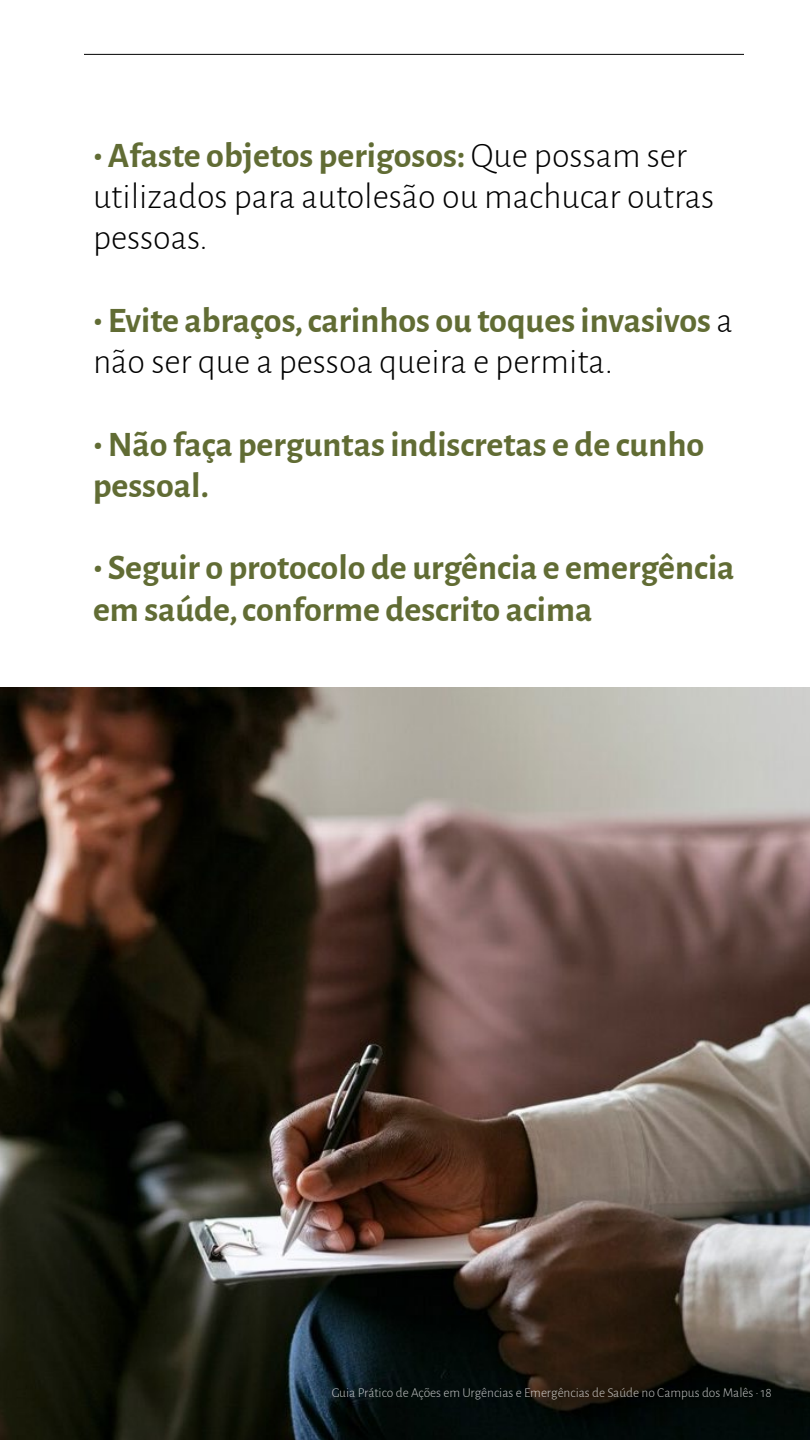
<style>
.page{position:relative;width:810px;height:1440px;background:#fff}
.page>*{position:absolute;margin:0;border:0;box-sizing:border-box;transform-origin:0 0}
.t1{font:700 36px/41.2px "Alegreya Sans";color:#616c34}
.t2{font:300 36px/41.2px "Alegreya Sans";color:#000}
.t3{font:300 13.5px "Alegreya Sans";color:#fff}
.s1{font-weight:700;color:#616c34}
.s2{font-weight:300;color:#000}
</style>
<div class="page">
<hr style="left:84px;top:54px;width:660px;height:1px;background:#000">
<img style="left:0;top:687px;width:810px;height:753px">
<p class="t2" style="left:93px;top:134px;width:623px"><span class="s1">• Afaste objetos perigosos:</span> Que possam ser utilizados para autolesão ou machucar outras pessoas.</p>
<p class="t1" style="left:93px;top:297px;width:641px">• Evite abraços, carinhos ou toques invasivos <span class="s2">a não ser que a pessoa queira e permita.</span></p>
<p class="t1" style="left:93px;top:421px;width:613px">• Não faça perguntas indiscretas e de cunho pessoal.</p>
<p class="t1" style="left:93px;top:545px;width:643px">• Seguir o protocolo de urgência e emergência em saúde, conforme descrito acima</p>
<p class="t3" style="left:332px;top:1384px;width:442px">Guia Prático de Ações em Urgências e Emergências de Saúde no Campus dos Malês • 18</p>
</div>
